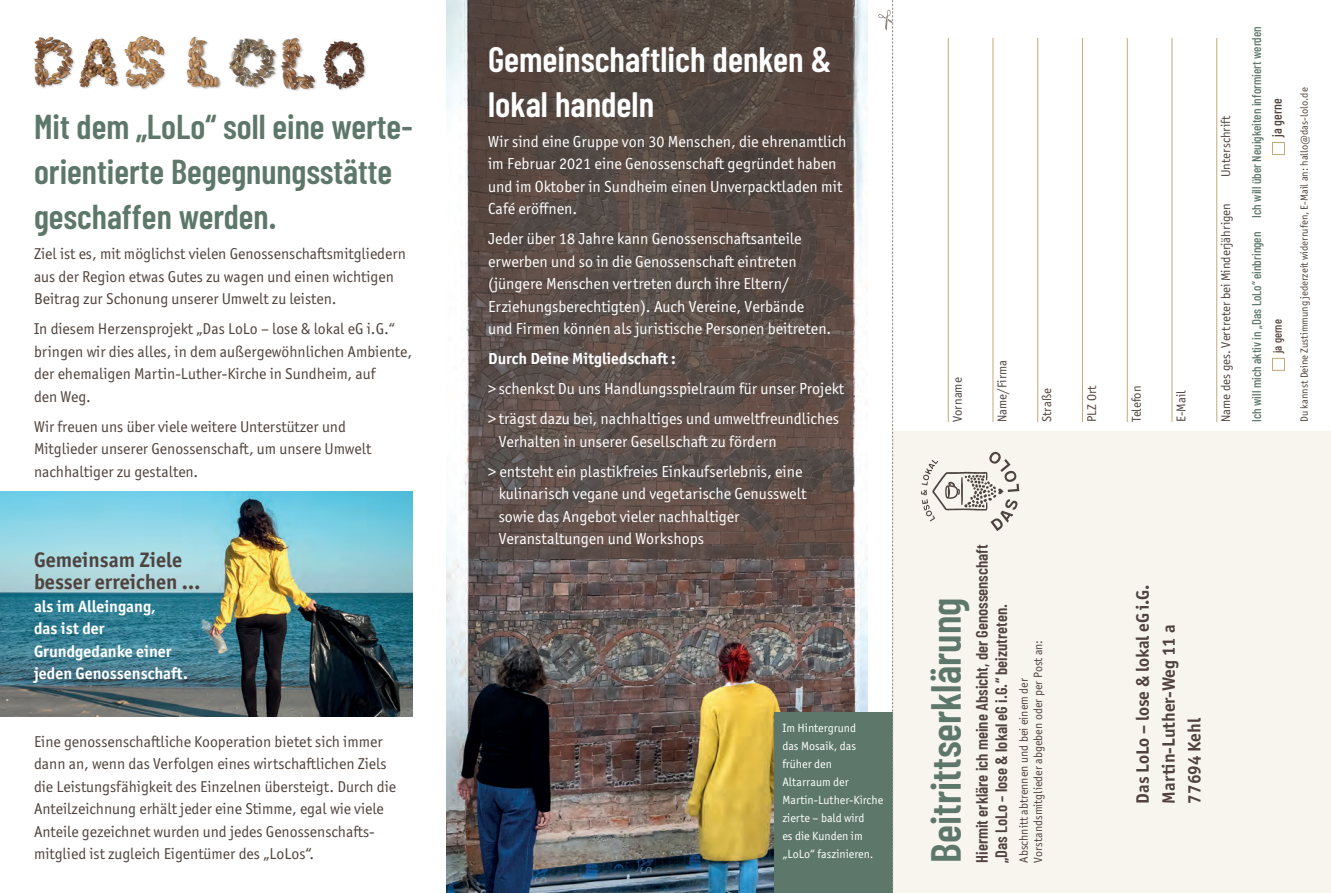
<style>
.page{position:relative;width:1331px;height:893px;background:#fff}
.page>*{position:absolute;margin:0;border:0;box-sizing:border-box;transform-origin:0 0}
.t1{font:600 42px "Barlow Condensed";color:#5d776a}
.t2{font:600 35.25px/45px "Barlow Condensed";color:#fff}
.t3{font:600 34.5px/45px "Barlow Condensed";color:#5d776a}
.t4{font:700 21px/22.5px "Officina Sans ITC Pro";color:#50433d}
.t5{font:700 18px/25.8px "Officina Sans ITC Pro";color:#50433d}
.t6{font:600 16.5px/19.2px "Barlow Condensed";color:#50433d}
.t7{font:700 16.5px/22.5px "Officina Sans ITC Pro";color:#fff}
.t8{font:16.05px/22.5px "Officina Sans ITC Pro";color:#fff}
.t9{font:700 16.05px "Officina Sans ITC Pro";color:#fff}
.t10{font:15.75px/22.5px "Officina Sans ITC Pro";color:#50433d}
.t11{font:500 13.5px "Barlow Condensed";color:#50433d}
.t12{font:12.75px "Officina Sans ITC Pro";color:#50433d}
.t13{font:500 12.75px "Barlow Condensed";color:#5d776a}
.t14{font:12px/18px "Officina Sans ITC Pro";color:#fff}
.t15{font:12px/14.4px "Officina Sans ITC Pro";color:#50433d}
.t16{font:500 12px "Barlow Condensed";color:#50433d}
.t17{font:10.5px "Officina Sans ITC Pro";color:#50433d}
</style>
<div class="page">
<div style="left:893px;top:432px;width:438px;height:461px;background:#f8f5ef"></div>
<img style="left:446px;top:0;width:422px;height:893px">
<img style="left:34px;top:36px;width:332px;height:55px">
<svg style="left:921px;top:452px;width:98px;height:79px"></svg>
<hr style="left:948px;top:38px;width:1px;height:384px;background:#c7a874">
<hr style="left:993px;top:38px;width:1px;height:384px;background:#c7a874">
<hr style="left:1037px;top:38px;width:1px;height:384px;background:#c7a874">
<hr style="left:1082px;top:38px;width:1px;height:384px;background:#c7a874">
<hr style="left:1127px;top:38px;width:1px;height:384px;background:#c7a874">
<hr style="left:1172px;top:38px;width:1px;height:384px;background:#c7a874">
<hr style="left:1216px;top:38px;width:1px;height:384px;background:#c7a874">
<div style="left:1272px;top:358px;width:13px;height:13px;background:#fff;border:1px solid #c7a874"></div>
<div style="left:1272px;top:142px;width:13px;height:13px;background:#fff;border:1px solid #c7a874"></div>
<img style="left:0;top:492px;width:412px;height:225px">
<svg style="left:469px;top:0;width:384px;height:559px;background:#5a4c46"></svg>
<div style="left:775px;top:712px;width:118px;height:181px;background:#5d776a"></div>
<svg style="left:878px;top:0;width:15px;height:892px"></svg>
<h3 class="t3" style="left:34px;top:103px;width:380px">Mit dem „LoLo“ soll eine werte&shy;orientierte Begegnungsstätte geschaffen werden.</h3>
<p class="t10" style="left:34px;top:242px;width:374px">Ziel ist es, mit möglichst vielen Genossenschaftsmitgliedern aus der Region etwas Gutes zu wagen und einen wichtigen<br>Beitrag zur Schonung unserer Umwelt zu leisten.</p>
<p class="t10" style="left:34px;top:317px;width:379px">In diesem Herzensprojekt „Das LoLo – lose &amp; lokal eG i.G.“ bringen wir dies alles, in dem außergewöhnlichen Ambiente, der ehemaligen Martin-Luther-Kirche in Sundheim, auf<br>den Weg.</p>
<p class="t10" style="left:34px;top:415px;width:339px">Wir freuen uns über viele weitere Unterstützer und<br>Mitglieder unserer Genossenschaft, um unsere Umwelt nachhaltiger zu gestalten.</p>
<h3 class="t4" style="left:34px;top:548px;width:168px">Gemeinsam Ziele besser erreichen …</h3>
<p class="t7" style="left:34px;top:595px;width:156px">als im Alleingang,<br>das ist der<br>Grundgedanke einer jeden Genossenschaft.</p>
<p class="t10" style="left:34px;top:730px;width:364px">Eine genossenschaftliche Kooperation bietet sich immer dann an, wenn das Verfolgen eines wirtschaftlichen Ziels die Leistungsfähigkeit des Einzelnen übersteigt. Durch die Anteilzeichnung erhält jeder eine Stimme, egal wie viele Anteile gezeichnet wurden und jedes Genossenschafts&shy;mitglied ist zugleich Eigentümer des „LoLos“.</p>
<h2 class="t2" style="left:488px;top:35px;width:345px">Gemeinschaftlich denken &amp; lokal handeln</h2>
<p class="t8" style="left:488px;top:130px;width:360px">Wir sind eine Gruppe von 30 Menschen, die ehrenamtlich im Februar 2021 eine Genossenschaft gegründet haben und im Oktober in Sundheim einen Unverpacktladen mit Café eröffnen.</p>
<p class="t8" style="left:488px;top:227px;width:345px">Jeder über 18 Jahre kann Genossenschaftsanteile erwerben und so in die Genossenschaft eintreten (jüngere Menschen vertreten durch ihre Eltern/ Erziehungsberechtigten). Auch Vereine, Verbände und Firmen können als juristische Personen beitreten.</p>
<p class="t9" style="left:488px;top:349px;width:189px">Durch Deine Mitgliedschaft :</p>
<p class="t8" style="left:488px;top:374px;width:358px;line-height:30px">&gt; schenkst Du uns Handlungsspielraum für unser Projekt &gt; trägst dazu bei, nachhaltiges und umweltfreundliches</p>
<p class="t8" style="left:488px;top:426px;width:316px;line-height:30px;text-indent:10px">Verhalten in unserer Gesellschaft zu fördern<br>&gt; entsteht ein plastikfreies Einkaufserlebnis, eine</p>
<p class="t8" style="left:499px;top:482px;width:309px">kulinarisch vegane und vegetarische Genusswelt sowie das Angebot vieler nachhaltiger<br>Veranstaltungen und Workshops</p>
<p class="t14" style="left:782px;top:718px;width:102px">Im Hintergrund<br>das Mosaik, das früher den<br>Altarraum der<br>Martin-Luther-Kirche zierte – bald wird<br>es die Kunden im „LoLo“ faszinieren.</p>
<p class="t12" style="left:950px;top:422px;width:46px;rotate:-90deg">Vorname</p>
<p class="t12" style="left:995px;top:422px;width:64px;rotate:-90deg">Name/Firma</p>
<p class="t12" style="left:1039px;top:422px;width:35px;rotate:-90deg">Straße</p>
<p class="t12" style="left:1084px;top:422px;width:38px;rotate:-90deg">PLZ Ort</p>
<p class="t12" style="left:1129px;top:422px;width:38px;rotate:-90deg">Telefon</p>
<p class="t12" style="left:1174px;top:422px;width:33px;rotate:-90deg">E-Mail</p>
<p class="t12" style="left:1218px;top:177px;width:63px;rotate:-90deg">Unterschrift</p>
<p class="t12" style="left:1218px;top:422px;width:220px;rotate:-90deg">Name des ges. Vertreter bei Minderjährigen</p>
<p class="t13" style="left:1249px;top:218px;width:193px;rotate:-90deg">Ich will über Neuigkeiten informiert werden</p>
<p class="t13" style="left:1249px;top:422px;width:192px;rotate:-90deg">Ich will mich aktiv in „Das LoLo“ einbringen</p>
<p class="t11" style="left:1269px;top:137px;width:40px;rotate:-90deg">ja gerne</p>
<p class="t17" style="left:1298px;top:422px;width:336px;rotate:-90deg">Du kannst Deine Zustimmung jederzeit widerrufen, E-Mail an: hallo@das-lolo.de</p>
<p class="t16" style="left:1270px;top:353px;width:35px;rotate:-90deg">ja gerne</p>
<p class="t6" style="left:972px;top:863px;width:320px;rotate:-90deg">Hiermit erkläre ich meine Absicht, der Genossenschaft „Das LoLo – lose &amp; lokal eG i.G.“ beizutreten.</p>
<h1 class="t1" style="left:919px;top:863px;width:266px;rotate:-90deg">Beitrittserklärung</h1>
<p class="t15" style="left:1017px;top:863px;width:224px;rotate:-90deg">Abschnitt abtrennen und bei einem der<br>Vorstandsmitglieder abgeben oder per Post an:</p>
<p class="t5" style="left:1130px;top:804px;width:221px;rotate:-90deg">Das LoLo – lose &amp; lokal eG i.G.<br>Martin-Luther-Weg 11 a<br>77694 Kehl</p>
</div>
